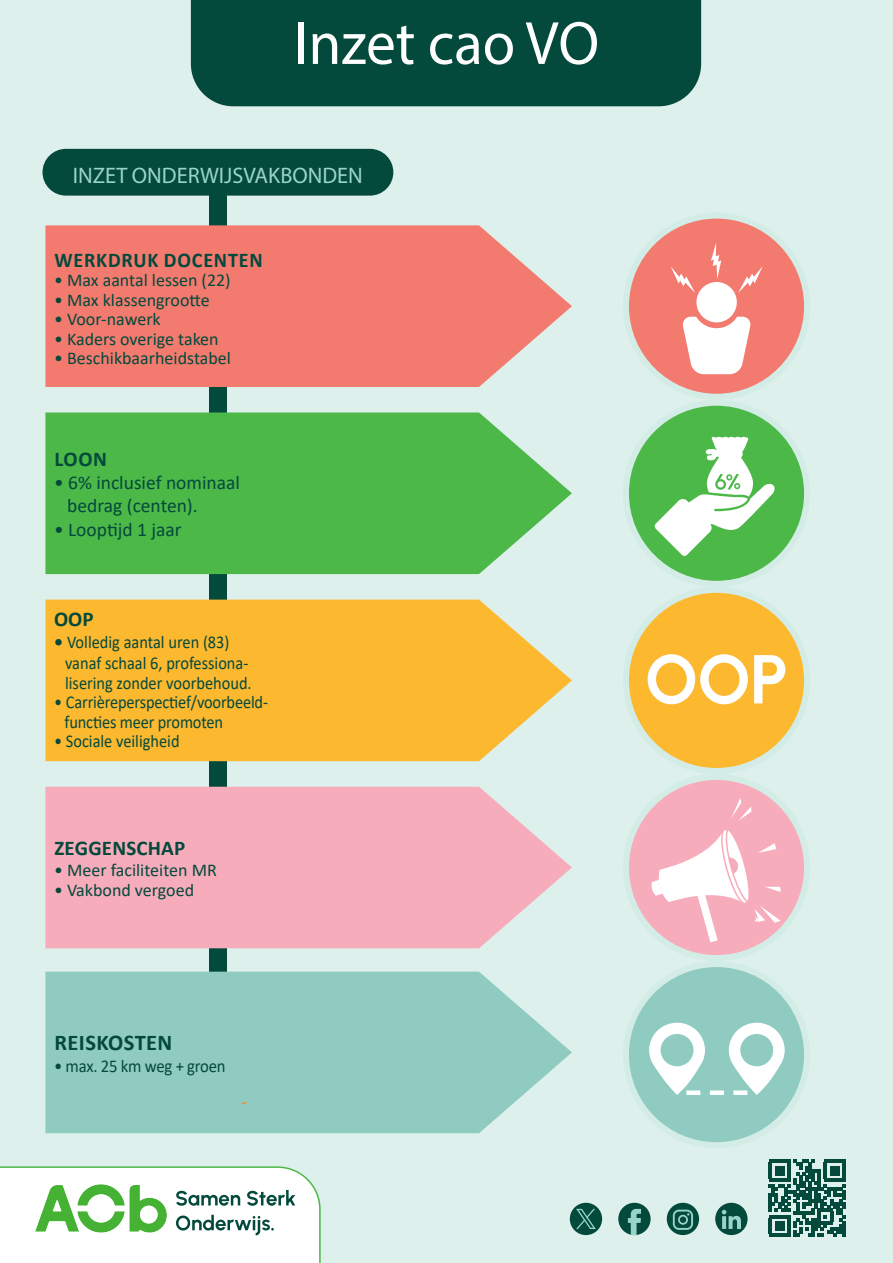
<style>
.page{position:relative;width:893px;height:1263px;background:#ddf0ec}
.page>*{position:absolute;margin:0;border:0;box-sizing:border-box;transform-origin:0 0}
.t1{font:61.5px "Myriad Pro";color:#fff;scale:.96 1}
.t2{font:22.5px "Myriad Pro";color:#98d4c9}
.t3{font:700 22.5px "Calibri";letter-spacing:.02em;color:#03493c}
.t4{font:700 21px "Calibri";letter-spacing:.03em;color:#03493c;scale:.96 1}
.t5{font:700 21px "Calibri";letter-spacing:.01em;color:#03493c}
.t6{font:700 21px "Calibri";letter-spacing:.03em;color:#03493c}
.t7{font:19.5px "Calibri";color:#03493c}
.t8{font:18px "Calibri";color:#03493c;scale:.91 1}
.t9{font:18px "Calibri";color:#03493c}
.t10{font:18px "Calibri";color:#03493c;scale:.93 1}
.s1{font-weight:700}
</style>
<div class="page">
<div style="left:209px;top:191px;width:17px;height:817px;background:#03493c"></div>
<svg style="left:45px;top:972px;width:527px;height:161px;background:#96cec4"></svg>
<svg style="left:45px;top:787px;width:527px;height:161px;background:#f4b2bf"></svg>
<svg style="left:45px;top:600px;width:527px;height:161px;background:#f9bd3f"></svg>
<svg style="left:45px;top:225px;width:527px;height:162px;background:#f08479"></svg>
<svg style="left:45px;top:412px;width:527px;height:162px;background:#59bd57"></svg>
<div style="left:43px;top:150px;width:350px;height:45px;background:#03493c;border-radius:23px"></div>
<div style="left:43px;top:149px;width:350px;height:47px;border:2px solid #03493c;border-radius:23px"></div>
<div style="left:626px;top:403px;width:181px;height:181px;background:#4cb848;border-radius:50%"></div>
<svg style="left:654px;top:437px;width:121px;height:119px"></svg>
<div style="left:623px;top:400px;width:187px;height:187px;border:6px solid #d4ece6;border-radius:50%"></div>
<div style="left:626px;top:777px;width:181px;height:181px;background:#f7acbb;border-radius:50%"></div>
<svg style="left:731px;top:798px;width:20px;height:22px"></svg>
<svg style="left:651px;top:830px;width:130px;height:112px"></svg>
<div style="left:623px;top:774px;width:187px;height:187px;border:6px solid #d4ece6;border-radius:50%"></div>
<div style="left:626px;top:216px;width:181px;height:181px;background:#f37a6e;border-radius:50%"></div>
<div style="left:696px;top:282px;width:41px;height:40px;background:#fff;border-radius:50%"></div>
<svg style="left:683px;top:317px;width:67px;height:57px"></svg>
<svg style="left:670px;top:266px;width:25px;height:27px"></svg>
<svg style="left:738px;top:266px;width:25px;height:27px"></svg>
<svg style="left:711px;top:243px;width:10px;height:36px"></svg>
<div style="left:623px;top:213px;width:187px;height:187px;border:6px solid #d4ece6;border-radius:50%"></div>
<div style="left:626px;top:964px;width:181px;height:181px;background:#90cbc1;border-radius:50%"></div>
<svg style="left:649px;top:1023px;width:136px;height:72px"></svg>
<div style="left:623px;top:961px;width:187px;height:187px;border:6px solid #d4ece6;border-radius:50%"></div>
<div style="left:191px;top:0;width:510px;height:106px;background:#03493c"></div>
<svg style="left:0;top:1166px;width:321px;height:97px;background:#deeedf"></svg>
<svg style="left:241px;top:1102px;width:6px;height:2px"></svg>
<svg style="left:769px;top:1160px;width:76px;height:76px"></svg>
<div style="left:618px;top:1203px;width:33px;height:32px;background:#03493c;border-radius:50%"></div>
<svg style="left:628px;top:1209px;width:13px;height:26px"></svg>
<div style="left:667px;top:1203px;width:32px;height:32px;background:#03493c;border-radius:50%"></div>
<svg style="left:673px;top:1209px;width:20px;height:21px"></svg>
<div style="left:715px;top:1203px;width:32px;height:32px;background:#03493c;border-radius:50%"></div>
<svg style="left:722px;top:1210px;width:19px;height:19px"></svg>
<div style="left:570px;top:1203px;width:32px;height:32px;background:#03493c;border-radius:50%"></div>
<svg style="left:576px;top:1209px;width:20px;height:20px"></svg>
<div style="left:626px;top:590px;width:181px;height:181px;background:#fcb82e;border-radius:50%"></div>
<div style="left:623px;top:587px;width:187px;height:187px;border:6px solid #d4ece6;border-radius:50%"></div>
<svg style="left:648px;top:654px;width:137px;height:50px"></svg>
<p class="t1" style="left:294px;top:5px;width:320px">Inzet cao VO</p>
<p class="t2" style="left:73px;top:162px;width:291px">INZET ONDERWIJSVAKBONDEN</p>
<p class="t4" style="left:54px;top:245px;width:218px">WERKDRUK DOCENTEN</p>
<p class="t9" style="left:54px;top:268px;width:178px">• Max aantal lessen (22)</p>
<p class="t9" style="left:54px;top:287px;width:157px">• Max klassengrootte</p>
<p class="t9" style="left:54px;top:307px;width:108px">• Voor-nawerk</p>
<p class="t9" style="left:54px;top:326px;width:166px">• Kaders overige taken</p>
<p class="t9" style="left:54px;top:346px;width:178px">• Beschikbaarheidstabel</p>
<p class="t6" style="left:54px;top:444px;width:54px">LOON</p>
<p class="t7" style="left:54px;top:469px;width:187px">• 6% inclusief nominaal</p>
<p class="t7" style="left:67px;top:492px;width:132px">bedrag (centen).</p>
<p class="t7" style="left:54px;top:516px;width:129px">• Looptijd 1 jaar</p>
<p class="t6" style="left:54px;top:604px;width:41px">OOP</p>
<p class="t8" style="left:54px;top:629px;width:194px"><span class="s1">•</span> Volledig aantal uren (83)</p>
<p class="t8" style="left:65px;top:651px;width:203px">vanaf schaal 6, professiona-</p>
<p class="t8" style="left:65px;top:670px;width:207px">lisering zonder voorbehoud.</p>
<p class="t8" style="left:54px;top:690px;width:237px">• Carrièreperspectief/voorbeeld-</p>
<p class="t8" style="left:65px;top:709px;width:176px">functies meer promoten</p>
<p class="t8" style="left:54px;top:729px;width:140px">• Sociale veiligheid</p>
<p class="t5" style="left:54px;top:833px;width:132px">ZEGGENSCHAP</p>
<p class="t9" style="left:54px;top:858px;width:164px">• Meer faciliteiten MR</p>
<p class="t9" style="left:54px;top:877px;width:142px">• Vakbond vergoed</p>
<p class="t3" style="left:54px;top:1027px;width:120px">REISKOSTEN</p>
<p class="t10" style="left:54px;top:1053px;width:186px">• max. 25 km weg + groen</p>
</div>
